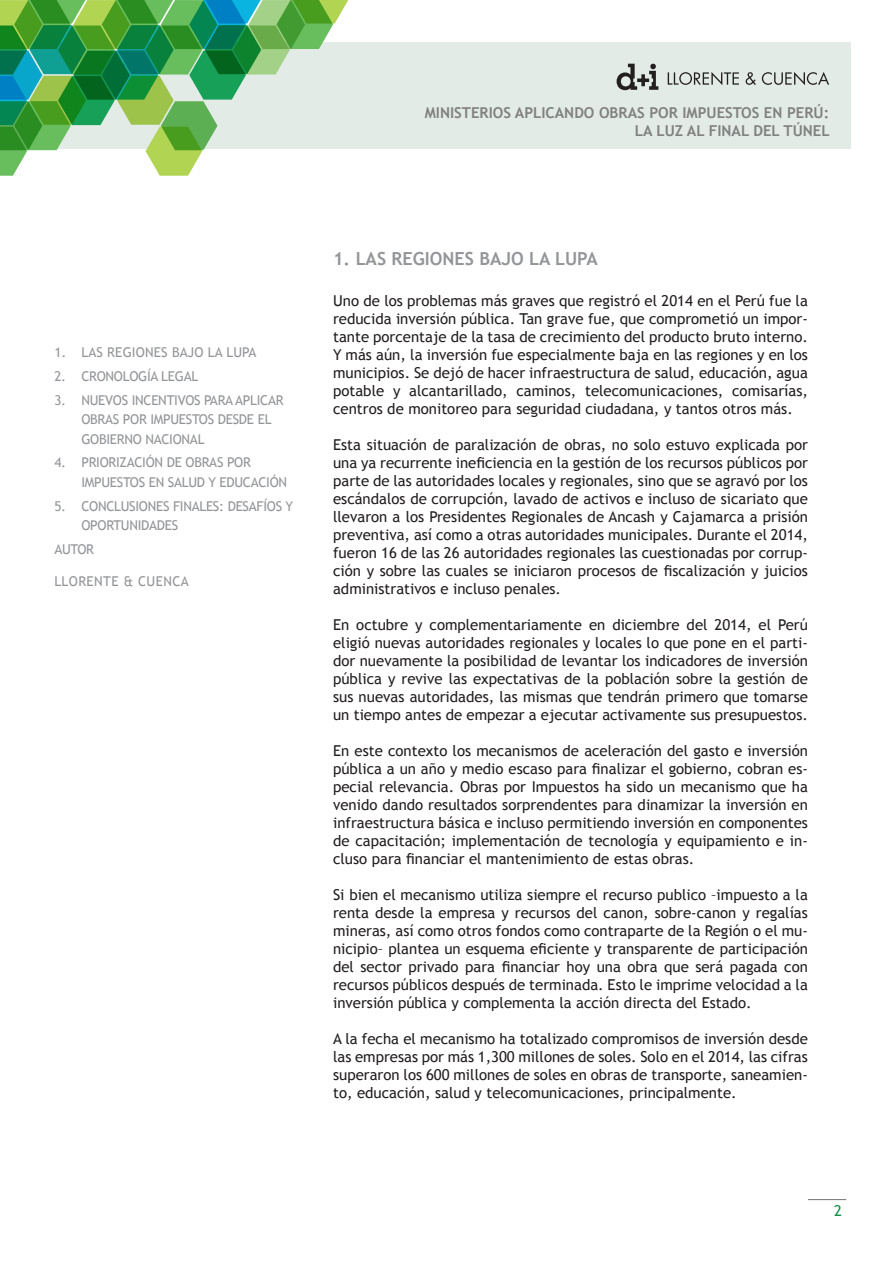
<style>
.page{position:relative;width:893px;height:1263px;background:#fff}
.page>*{position:absolute;margin:0;border:0;box-sizing:border-box;transform-origin:0 0}
.t1{font:700 18px "Trebuchet MS";color:#939598}
.t2{font:15px/18px "Trebuchet MS";color:#231f20;text-align:justify}
.t3{font:700 15px/18px "Trebuchet MS";color:#808180;text-align:right}
.t4{font:15px "Trebuchet MS";color:#0f9146}
.t5{font:13.5px/19.5px "Trebuchet MS";letter-spacing:-.02em;color:#939598}
.t6{font:13.5px "Trebuchet MS";letter-spacing:.01em;color:#939598}
.t7{font:13.5px "Trebuchet MS";letter-spacing:.03em;color:#939598}
</style>
<div class="page">
<div style="left:0;top:43px;width:850px;height:106px;background:#e2ebe6"></div>
<svg style="left:0;top:0;width:348px;height:176px"></svg>
<svg style="left:668px;top:72px;width:71px;height:13px"></svg>
<svg style="left:746px;top:72px;width:10px;height:13px"></svg>
<svg style="left:762px;top:72px;width:67px;height:13px"></svg>
<svg style="left:617px;top:64px;width:41px;height:26px"></svg>
<hr style="left:808px;top:1199px;width:38px;height:1px;background:#808180">
<p class="t3" style="left:425px;top:104px;width:407px">MINISTERIOS APLICANDO OBRAS POR IMPUESTOS EN PERÚ:<br>LA LUZ AL FINAL DEL TÚNEL</p>
<p class="t6" style="left:54px;top:344px;width:181px">1. Las Regiones bajo la lupa</p>
<p class="t5" style="left:54px;top:367px;width:138px">2. Cronología legal</p>
<p class="t5" style="left:54px;top:390px;width:158px">3. Nuevos incentivos para</p>
<p class="t5" style="left:235px;top:390px;width:8px">aplicar</p>
<p class="t5" style="left:81px;top:410px;width:145px">OBRAS POR IMPUESTOS desde</p>
<p class="t5" style="left:258px;top:410px;width:8px">el</p>
<p class="t5" style="left:81px;top:429px;width:73px">GobiernoNacio</p>
<p class="t5" style="left:182px;top:429px;width:17px">nal</p>
<p class="t5" style="left:54px;top:453px;width:42px">4. Priori</p>
<p class="t5" style="left:81px;top:453px;width:171px;text-indent:38px">zación de OBRAS POR<br>IMPUESTOS en Salud</p>
<p class="t5" style="left:208px;top:473px;width:26px">y Educaci</p>
<p class="t5" style="left:270px;top:473px;width:19px">ón</p>
<p class="t5" style="left:54px;top:496px;width:60px">5. Conclusio</p>
<p class="t5" style="left:148px;top:496px;width:52px">nes fi nales</p>
<p class="t5" style="left:219px;top:496px;width:17px">: desa</p>
<p class="t5" style="left:257px;top:496px;width:37px">fíos y</p>
<p class="t5" style="left:81px;top:516px;width:9px">oportu</p>
<p class="t5" style="left:129px;top:516px;width:16px">nidades</p>
<p class="t5" style="left:54px;top:539px;width:41px">AUTOR</p>
<p class="t7" style="left:54px;top:573px;width:136px">LLORENTE &amp; CUENCA</p>
<p class="t1" style="left:333px;top:248px;width:103px">1. LAS REGIONES</p>
<p class="t1" style="left:479px;top:248px;width:109px">BAJO LA LUPA</p>
<p class="t2" style="left:333px;top:292px;width:476px">Uno de los problemas más graves que registró el 2014 en el Perú fue la reducida inversión pública. Tan grave fue, que comprometió un impor&shy;tante porcentaje de la tasa de crecimiento del producto bruto interno.<br>Y más aún, la inversión fue especialmente baja en las regiones y en los municipios. Se dejó de hacer infraestructura de salud, educación, agua potable y alcantarillado, caminos, telecomunicaciones, comisarías, centros de monitoreo para seguridad ciudadana, y tantos otros más.</p>
<p class="t2" style="left:333px;top:436px;width:476px">Esta situación de paralización de obras, no solo estuvo explicada por una ya recurrente ineficiencia en la gestión de los recursos públicos por parte de las autoridades locales y regionales, sino que se agravó por los escándalos de corrupción, lavado de activos e incluso de sicariato que llevaron a los Presidentes Regionales de Ancash y Cajamarca a prisión preventiva, así como a otras autoridades municipales. Durante el 2014, fueron 16 de las 26 autoridades regionales las cuestionadas por corrup&shy;ción y sobre las cuales se iniciaron procesos de fiscalización y juicios administrativos e incluso penales.</p>
<p class="t2" style="left:333px;top:616px;width:476px">En octubre y complementariamente en diciembre del 2014, el Perú eligió nuevas autoridades regionales y locales lo que pone en el parti&shy;dor nuevamente la posibilidad de levantar los indicadores de inversión pública y revive las expectativas de la población sobre la gestión de sus nuevas autoridades, las mismas que tendrán primero que tomarse un tiempo antes de empezar a ejecutar activamente sus presupuestos.</p>
<p class="t2" style="left:333px;top:742px;width:476px">En este contexto los mecanismos de aceleración del gasto e inversión pública a un año y medio escaso para finalizar el gobierno, cobran es&shy;pecial relevancia. Obras por Impuestos ha sido un mecanismo que ha venido dando resultados sorprendentes para dinamizar la inversión en infraestructura básica e incluso permitiendo inversión en componentes de capacitación; implementación de tecnología y equipamiento e in&shy;cluso para financiar el mantenimiento de estas obras.</p>
<p class="t2" style="left:333px;top:886px;width:476px">Si bien el mecanismo utiliza siempre el recurso publico –impuesto a la renta desde la empresa y recursos del canon, sobre-canon y regalías mineras, así como otros fondos como contraparte de la Región o el mu&shy;nicipio– plantea un esquema eficiente y transparente de participación del sector privado para financiar hoy una obra que será pagada con recursos públicos después de terminada. Esto le imprime velocidad a la inversión pública y complementa la acción directa del Estado.</p>
<p class="t2" style="left:333px;top:1030px;width:476px">A la fecha el mecanismo ha totalizado compromisos de inversión desde las empresas por más 1,300 millones de soles. Solo en el 2014, las cifras superaron los 600 millones de soles en obras de transporte, saneamien&shy;to, educación, salud y telecomunicaciones, principalmente.</p>
<p class="t4" style="left:834px;top:1201px;width:9px">2</p>
</div>
